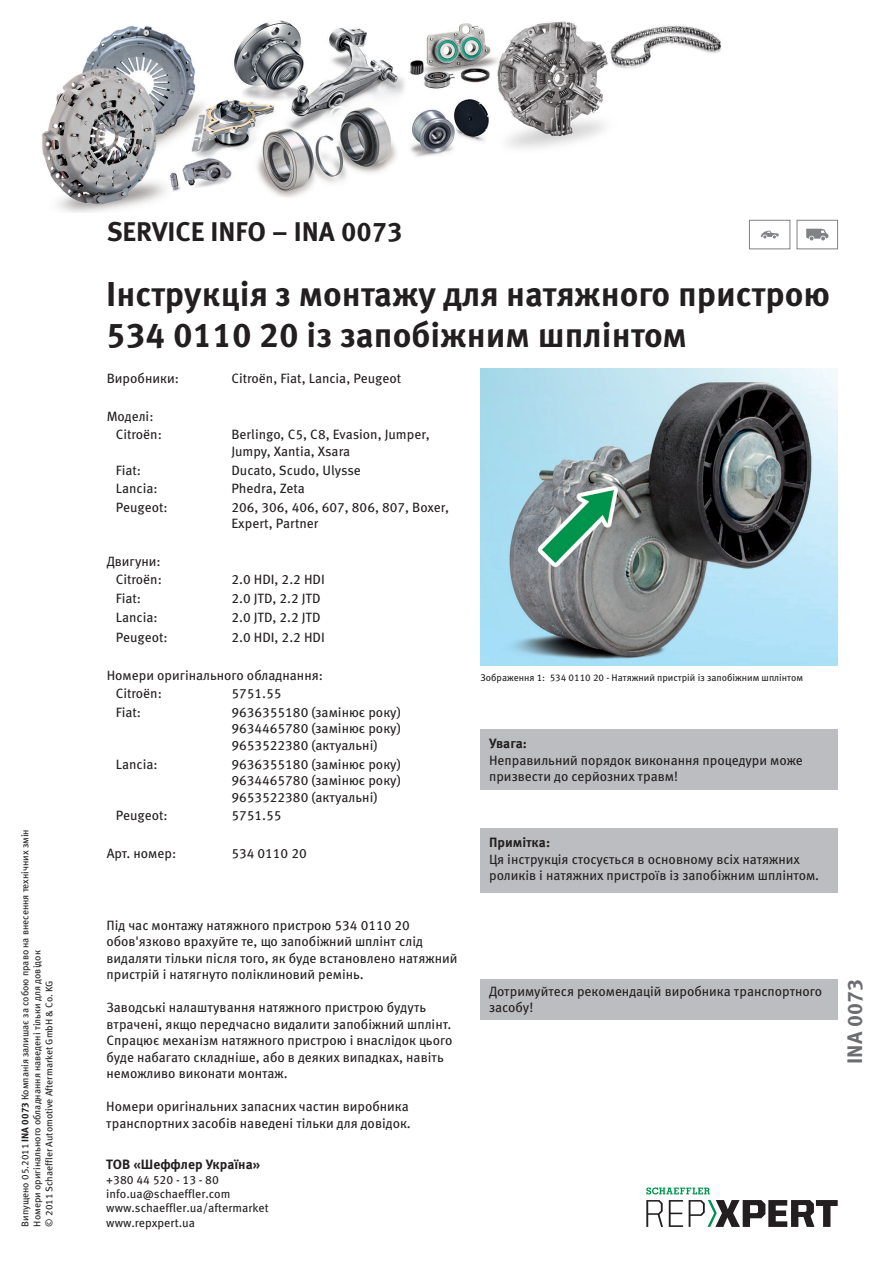
<style>
.page{position:relative;width:893px;height:1263px;background:#fff}
.page>*{position:absolute;margin:0;border:0;box-sizing:border-box;transform-origin:0 0}
.NADPIS_hlavní{font:700 34.5px/41.4px "Meta Pro";color:#231f20}
.SERVICE_INFO{font:700 27px "Meta Pro";color:#231f20}
.t1{font:700 21px "Meta Pro";color:#6c6d70}
.NORMAL_book{font:13.5px/16.5px "Meta Pro";color:#231f20}
.TABULKA{font:13.5px/16.5px "Meta Pro";color:#231f20}
.RASTR_text_běžný{font:13.5px/16.5px "Meta Pro";color:#231f20}
.NORMAL_book-2{font:700 13.5px "Meta Pro";color:#231f20}
.BOLD_normal{font:700 13.5px "Meta Pro";color:#231f20}
.NORMAL_book-3{font:12px "Meta Pro";color:#231f20}
.VYDÁNÍ_datum{font:9.75px "Meta Pro";color:#231f20}
.OBRAZ{font:9.75px "Meta Pro";color:#231f20}
.s1{font-weight:700}
</style>
<div class="page">
<img style="left:481px;top:369px;width:357px;height:296px">
<div style="left:481px;top:828px;width:357px;height:65px;background:#bcbdc0"></div>
<div style="left:481px;top:729px;width:357px;height:61px;background:#bcbdc0"></div>
<div style="left:480px;top:979px;width:358px;height:40px;background:#bcbdc0"></div>
<div style="left:749px;top:220px;width:41px;height:29px;border:1px solid #808285"></div>
<svg style="left:761px;top:231px;width:18px;height:7px"></svg>
<div style="left:797px;top:220px;width:41px;height:29px;border:1px solid #808285"></div>
<svg style="left:806px;top:229px;width:22px;height:11px"></svg>
<img style="left:42px;top:20px;width:679px;height:193px">
<svg style="left:646px;top:1200px;width:17px;height:27px"></svg>
<svg style="left:669px;top:1200px;width:14px;height:27px"></svg>
<svg style="left:689px;top:1200px;width:149px;height:27px"></svg>
<svg style="left:646px;top:1187px;width:64px;height:7px"></svg>
<p class="VYDÁNÍ_datum" style="left:18px;top:1226px;width:399px;rotate:-90deg">Випущено 05.2011 <span class="s1">INA 0073</span> Компанія залишає за собою право на внесення технічних змін</p>
<p class="VYDÁNÍ_datum" style="left:30px;top:1226px;width:278px;rotate:-90deg">Номери оригінального обладнання наведені тільки для довідок</p>
<p class="VYDÁNÍ_datum" style="left:42px;top:1226px;width:248px;rotate:-90deg">© 2011 Schaeffler Automotive Aftermarket GmbH &amp; Co. KG</p>
<p class="SERVICE_INFO" style="left:107px;top:210px;width:297px">SERVICE INFO – INA 0073</p>
<p class="NADPIS_hlavní" style="left:106px;top:271px;width:725px">Інструкція з монтажу для натяжного пристрою<br>534 0110 20 із запобіжним шплінтом</p>
<p class="TABULKA" style="left:107px;top:369px;width:74px">Виробники:</p>
<p class="TABULKA" style="left:231px;top:369px;width:171px">Citroën, Fiat, Lancia, Peugeot</p>
<p class="TABULKA" style="left:107px;top:407px;width:48px">Моделі:</p>
<p class="TABULKA" style="left:116px;top:425px;width:48px">Citroën:</p>
<p class="TABULKA" style="left:231px;top:425px;width:200px">Berlingo, C5, C8, Evasion, Jumper,<br>Jumpy, Xantia, Xsara</p>
<p class="TABULKA" style="left:116px;top:461px;width:27px">Fiat:</p>
<p class="TABULKA" style="left:231px;top:461px;width:131px">Ducato, Scudo, Ulysse</p>
<p class="TABULKA" style="left:116px;top:479px;width:43px">Lancia:</p>
<p class="TABULKA" style="left:231px;top:479px;width:75px">Phedra, Zeta</p>
<p class="TABULKA" style="left:116px;top:498px;width:53px">Peugeot:</p>
<p class="TABULKA" style="left:231px;top:498px;width:219px">206, 306, 406, 607, 806, 807, Boxer,<br>Expert, Partner</p>
<p class="TABULKA" style="left:107px;top:552px;width:56px">Двигуни:</p>
<p class="TABULKA" style="left:116px;top:571px;width:48px">Citroën:</p>
<p class="TABULKA" style="left:231px;top:571px;width:95px">2.0 HDI, 2.2 HDI</p>
<p class="TABULKA" style="left:116px;top:590px;width:27px">Fiat:</p>
<p class="TABULKA" style="left:231px;top:590px;width:91px">2.0 JTD, 2.2 JTD</p>
<p class="TABULKA" style="left:116px;top:609px;width:43px">Lancia:</p>
<p class="TABULKA" style="left:231px;top:609px;width:91px">2.0 JTD, 2.2 JTD</p>
<p class="TABULKA" style="left:116px;top:628px;width:53px">Peugeot:</p>
<p class="TABULKA" style="left:231px;top:628px;width:95px">2.0 HDI, 2.2 HDI</p>
<p class="TABULKA" style="left:107px;top:666px;width:218px">Номери оригінального обладнання:</p>
<p class="TABULKA" style="left:116px;top:684px;width:48px">Citroën:</p>
<p class="TABULKA" style="left:231px;top:684px;width:52px">5751.55</p>
<p class="TABULKA" style="left:116px;top:703px;width:27px">Fiat:</p>
<p class="TABULKA" style="left:231px;top:703px;width:171px">9636355180 (замінює року)</p>
<p class="TABULKA" style="left:231px;top:720px;width:171px">9634465780 (замінює року)</p>
<p class="TABULKA" style="left:231px;top:736px;width:148px">9653522380 (актуальні)</p>
<p class="TABULKA" style="left:116px;top:755px;width:43px">Lancia:</p>
<p class="TABULKA" style="left:231px;top:755px;width:171px">9636355180 (замінює року)</p>
<p class="TABULKA" style="left:231px;top:771px;width:171px">9634465780 (замінює року)</p>
<p class="TABULKA" style="left:231px;top:788px;width:148px">9653522380 (актуальні)</p>
<p class="TABULKA" style="left:116px;top:806px;width:53px">Peugeot:</p>
<p class="TABULKA" style="left:231px;top:806px;width:52px">5751.55</p>
<p class="TABULKA" style="left:107px;top:844px;width:71px">Арт. номер:</p>
<p class="TABULKA" style="left:231px;top:844px;width:77px">534 0110 20</p>
<p class="NORMAL_book" style="left:106px;top:916px;width:353px">Під час монтажу натяжного пристрою 534 0110 20 обов'язково врахуйте те, що запобіжний шплінт слід видаляти тільки після того, як буде встановлено натяжний пристрій і натягнуто поліклиновий ремінь.</p>
<p class="NORMAL_book" style="left:106px;top:998px;width:347px">Заводські налаштування натяжного пристрою будуть втрачені, якщо передчасно видалити запобіжний шплінт.<br>Спрацює механізм натяжного пристрою і внаслідок цього буде набагато складніше, або в деяких випадках, навіть неможливо виконати монтаж.</p>
<p class="NORMAL_book" style="left:106px;top:1097px;width:306px">Номери оригінальних запасних частин виробника транспортних засобів наведені тільки для довідок.</p>
<p class="NORMAL_book-2" style="left:106px;top:1154px;width:155px">ТОВ «Шеффлер Україна»</p>
<p class="NORMAL_book-3" style="left:106px;top:1170px;width:114px">+380 44 520 - 13 - 80</p>
<p class="NORMAL_book-3" style="left:106px;top:1185px;width:126px">info.ua@schaeffler.com</p>
<p class="NORMAL_book-3" style="left:106px;top:1199px;width:164px">www.schaeffler.ua/aftermarket</p>
<p class="NORMAL_book-3" style="left:106px;top:1213px;width:90px">www.repxpert.ua</p>
<p class="OBRAZ" style="left:480px;top:670px;width:324px">Зображення 1: 534 0110 20 - Натяжний пристрій із запобіжним шплінтом</p>
<p class="BOLD_normal" style="left:489px;top:733px;width:39px">Увага:</p>
<p class="NORMAL_book" style="left:489px;top:751px;width:315px">Неправильний порядок виконання процедури може призвести до серйозних травм!</p>
<p class="BOLD_normal" style="left:489px;top:832px;width:63px">Примітка:</p>
<p class="NORMAL_book" style="left:489px;top:850px;width:332px">Ця інструкція стосується в основному всіх натяжних роликів і натяжних пристроїв із запобіжним шплінтом.</p>
<p class="RASTR_text_běžný" style="left:489px;top:982px;width:335px">Дотримуйтеся рекомендацій виробника транспортного засобу!</p>
<h3 class="t1" style="left:838px;top:1064px;width:86px;rotate:-90deg">INA 0073</h3>
</div>
